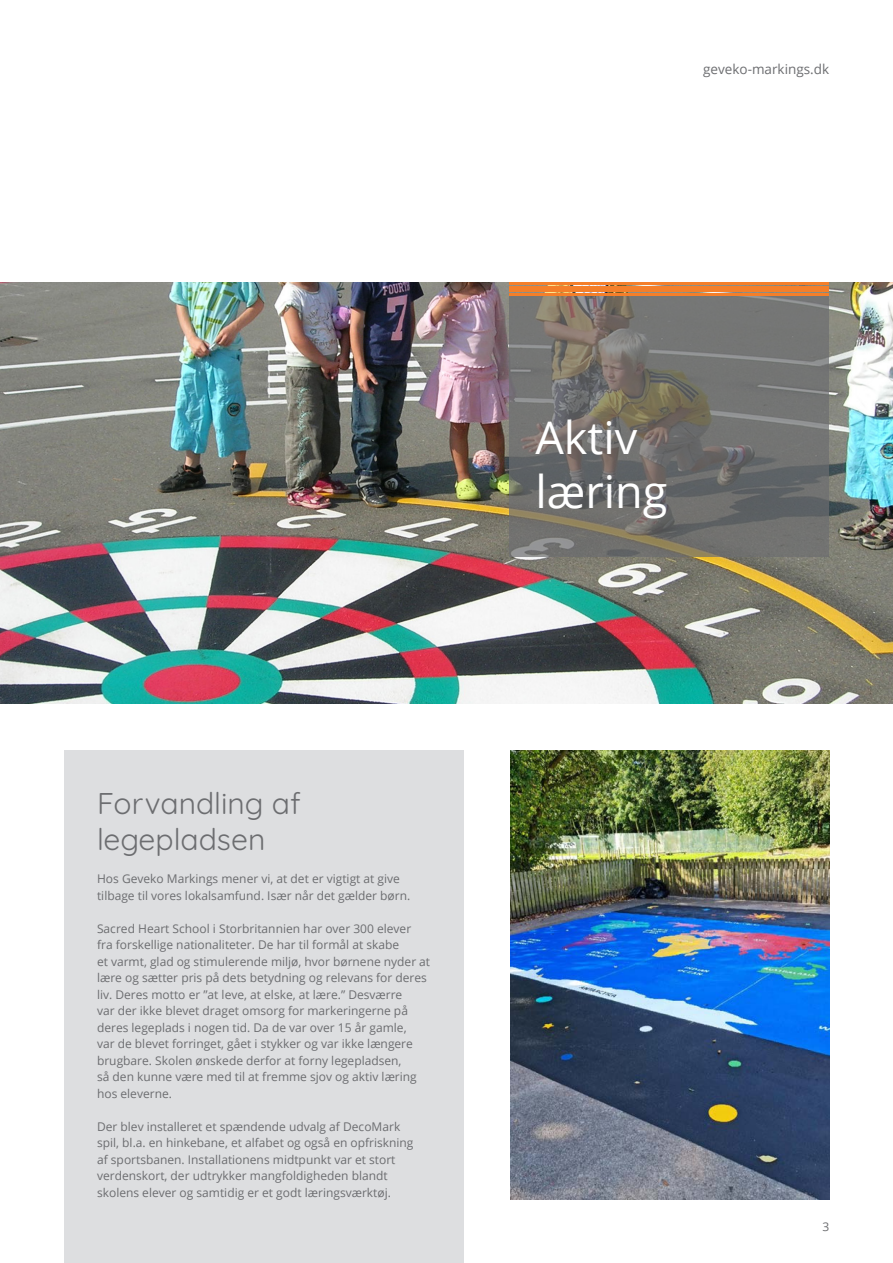
<style>
.page{position:relative;width:893px;height:1263px;background:#fff}
.page>*{position:absolute;margin:0;border:0;box-sizing:border-box;transform-origin:0 0}
.t1{font:45px/54px "Open Sans";color:#fff}
.t2{font:30px/36px "Quicksand";color:#6c6d70}
.t3{font:13.5px "Open Sans";color:#6c6d70}
.t4{font:12px/16.5px "Open Sans";color:#6c6d70}
</style>
<div class="page">
<img style="left:0;top:283px;width:893px;height:420px">
<svg style="left:509px;top:296px;width:320px;height:261px;background:#72716e"></svg>
<hr style="left:509px;top:283px;width:320px;height:2px;background:#f47f2a">
<hr style="left:509px;top:294px;width:320px;height:2px;background:#f47f2a">
<div style="left:509px;top:287px;width:320px;height:5px;background:#f47f2a"></div>
<div style="left:64px;top:750px;width:399px;height:513px;background:#dddee0"></div>
<img style="left:510px;top:750px;width:319px;height:450px">
<p class="t3" style="left:703px;top:60px;width:128px">geveko-markings.dk</p>
<p class="t1" style="left:535px;top:410px;width:134px">Aktiv læring</p>
<p class="t2" style="left:97px;top:783px;width:205px">Forvandling af legepladsen</p>
<p class="t4" style="left:97px;top:870px;width:315px">Hos Geveko Markings mener vi, at det er vigtigt at give tilbage til vores lokalsamfund. Især når det gælder børn.</p>
<p class="t4" style="left:97px;top:920px;width:335px">Sacred Heart School i Storbritannien har over 300 elever<br>fra forskellige nationaliteter. De har til formål at skabe<br>et varmt, glad og stimulerende miljø, hvor børnene nyder at lære og sætter pris på dets betydning og relevans for deres liv. Deres motto er ”at leve, at elske, at lære.” Desværre<br>var der ikke blevet draget omsorg for markeringerne på deres legeplads i nogen tid. Da de var over 15 år gamle,<br>var de blevet forringet, gået i stykker og var ikke længere brugbare. Skolen ønskede derfor at forny legepladsen,<br>så den kunne være med til at fremme sjov og aktiv læring hos eleverne.</p>
<p class="t4" style="left:97px;top:1118px;width:318px">Der blev installeret et spændende udvalg af DecoMark spil, bl.a. en hinkebane, et alfabet og også en opfriskning af sportsbanen. Installationens midtpunkt var et stort verdenskort, der udtrykker mangfoldigheden blandt skolens elever og samtidig er et godt læringsværktøj.</p>
<p class="t4" style="left:822px;top:1218px;width:8px">3</p>
</div>
